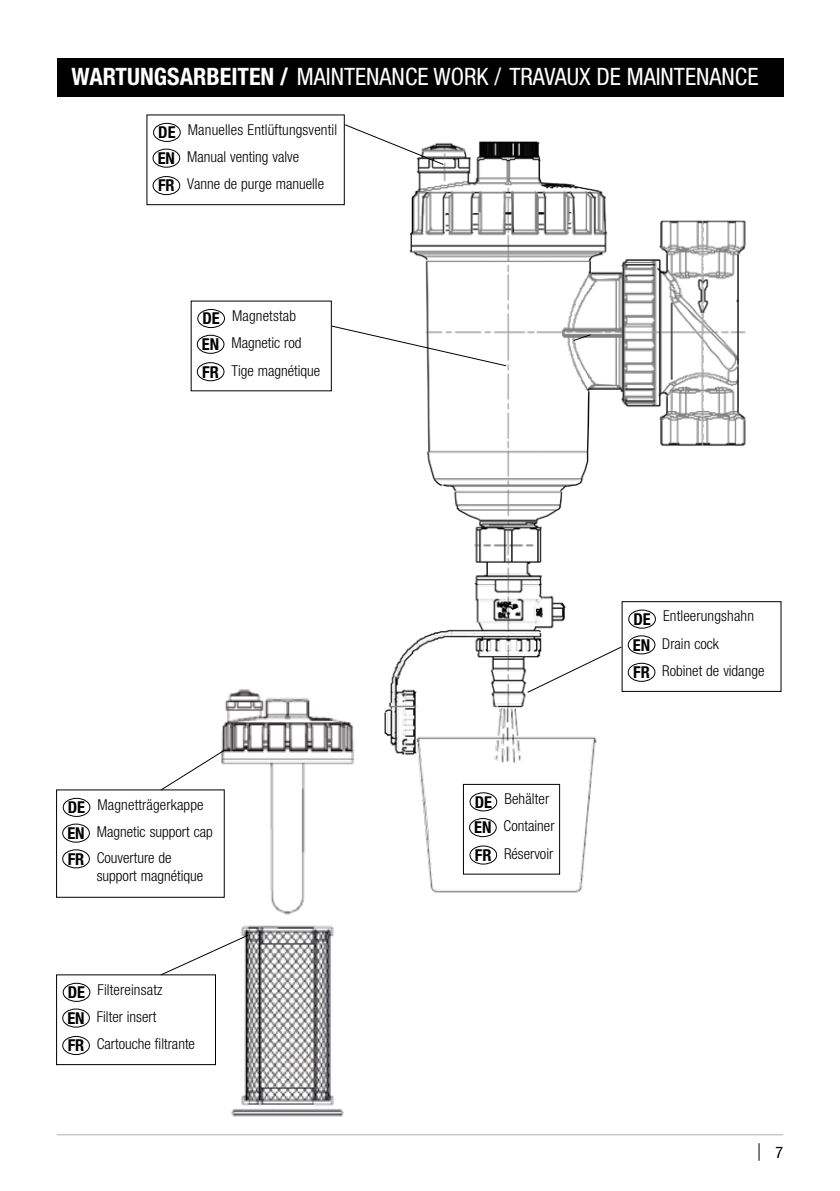
<style>
.page{position:relative;width:840px;height:1191px;background:#fff}
.page>*{position:absolute;margin:0;border:0;box-sizing:border-box;transform-origin:0 0}
.t1{font:condensed 24px "Helvetica Neue LT Pro";color:#fff}
.t2{font:condensed 16px "Helvetica Neue LT Pro";color:#000}
.t3{font:300 condensed 15px/27.4px "Helvetica Neue LT Pro";color:#000}
.s1{font-weight:700}
.s2{font-weight:700;font-size:16.4px}
</style>
<div class="page">
<svg style="left:758px;top:1143px;width:1px;height:17px"></svg>
<hr style="left:57px;top:1134px;width:725px;height:1px;background:#b3b2b2">
<div style="left:57px;top:58px;width:725px;height:38px;background:#000"></div>
<img style="left:384px;top:141px;width:398px;height:752px">
<img style="left:216px;top:689px;width:138px;height:428px">
<div style="left:216px;top:808px;width:53px;height:82px;background:#fff"></div>
<div style="left:621px;top:601px;width:159px;height:90px;background:#fff"></div>
<div style="left:628px;top:609px;width:27px;height:19px;border:1px solid #000;border-radius:50%"></div>
<div style="left:621px;top:601px;width:160px;height:91px;border:1px solid #000"></div>
<div style="left:57px;top:790px;width:167px;height:107px;background:#fff"></div>
<div style="left:63px;top:798px;width:27px;height:19px;border:1px solid #000;border-radius:50%"></div>
<div style="left:63px;top:982px;width:27px;height:19px;border:1px solid #000;border-radius:50%"></div>
<div style="left:56px;top:974px;width:160px;height:91px;border:1px solid #000"></div>
<div style="left:463px;top:784px;width:96px;height:90px;background:#fff"></div>
<div style="left:469px;top:792px;width:28px;height:19px;border:1px solid #000;border-radius:50%"></div>
<div style="left:462px;top:784px;width:97px;height:90px;border:1px solid #000"></div>
<div style="left:153px;top:123px;width:28px;height:19px;border:1px solid #000;border-radius:50%"></div>
<div style="left:146px;top:114px;width:198px;height:91px;border:1px solid #000"></div>
<svg style="left:343px;top:123px;width:101px;height:43px"></svg>
<svg style="left:331px;top:325px;width:176px;height:42px"></svg>
<svg style="left:159px;top:749px;width:67px;height:42px"></svg>
<svg style="left:159px;top:933px;width:90px;height:43px"></svg>
<svg style="left:526px;top:645px;width:96px;height:48px"></svg>
<div style="left:627px;top:635px;width:28px;height:19px;border:1px solid #000;border-radius:50%"></div>
<div style="left:62px;top:823px;width:28px;height:19px;border:1px solid #000;border-radius:50%"></div>
<div style="left:62px;top:1008px;width:28px;height:19px;border:1px solid #000;border-radius:50%"></div>
<div style="left:469px;top:818px;width:27px;height:19px;border:1px solid #000;border-radius:50%"></div>
<div style="left:152px;top:149px;width:28px;height:19px;border:1px solid #000;border-radius:50%"></div>
<div style="left:197px;top:309px;width:28px;height:19px;border:1px solid #000;border-radius:50%"></div>
<div style="left:197px;top:335px;width:27px;height:19px;border:1px solid #000;border-radius:50%"></div>
<div style="left:197px;top:362px;width:27px;height:19px;border:1px solid #000;border-radius:50%"></div>
<div style="left:627px;top:663px;width:28px;height:19px;border:1px solid #000;border-radius:50%"></div>
<div style="left:62px;top:849px;width:28px;height:19px;border:1px solid #000;border-radius:50%"></div>
<div style="left:62px;top:1036px;width:28px;height:19px;border:1px solid #000;border-radius:50%"></div>
<div style="left:469px;top:845px;width:28px;height:19px;border:1px solid #000;border-radius:50%"></div>
<div style="left:152px;top:176px;width:28px;height:19px;border:1px solid #000;border-radius:50%"></div>
<svg style="left:572px;top:333px;width:19px;height:9px"></svg>
<h1 class="t1" style="left:71px;top:62px;width:688px"><span class="s1">WARTUNGSARBEITEN /</span> MAINTENANCE WORK / TRAVAUX DE MAINTENANCE</h1>
<p class="t3" style="left:158px;top:116px;width:180px"><span class="s2">DE</span> Manuelles Entlüftungsventil</p>
<p class="t3" style="left:158px;top:143px;width:143px"><span class="s2">EN</span> Manual venting valve</p>
<p class="t3" style="left:158px;top:170px;width:167px"><span class="s2">FR</span> Vanne de purge manuelle</p>
<p class="t3" style="left:202px;top:302px;width:120px"><span class="s2">DE</span> Magnetstab<br><span class="s2">EN</span> Magnetic rod<br><span class="s2">FR</span> Tige magnétique</p>
<p class="t3" style="left:68px;top:790px;width:137px"><span class="s2">DE</span> Magnetträgerkappe</p>
<p class="t3" style="left:67px;top:818px;width:147px"><span class="s2">EN</span> Magnetic support cap</p>
<p class="t3" style="left:97px;top:848px;width:108px;line-height:18px;text-indent:-29px"><span class="s2">FR</span> Couverture de support magnétique</p>
<p class="t3" style="left:68px;top:975px;width:96px"><span class="s2">DE</span> Filtereinsatz</p>
<p class="t3" style="left:67px;top:1002px;width:90px"><span class="s2">EN</span> Filter insert</p>
<p class="t3" style="left:68px;top:1030px;width:129px"><span class="s2">FR</span> Cartouche filtrante</p>
<p class="t3" style="left:474px;top:785px;width:76px"><span class="s2">DE</span> Behälter</p>
<p class="t3" style="left:474px;top:812px;width:82px"><span class="s2">EN</span> Container</p>
<p class="t3" style="left:474px;top:839px;width:80px"><span class="s2">FR</span> Réservoir</p>
<p class="t3" style="left:633px;top:602px;width:122px"><span class="s2">DE</span> Entleerungshahn</p>
<p class="t3" style="left:632px;top:629px;width:88px"><span class="s2">EN</span> Drain cock</p>
<p class="t3" style="left:633px;top:657px;width:133px"><span class="s2">FR</span> Robinet de vidange</p>
<p class="t2" style="left:775px;top:1142px;width:9px">7</p>
</div>
